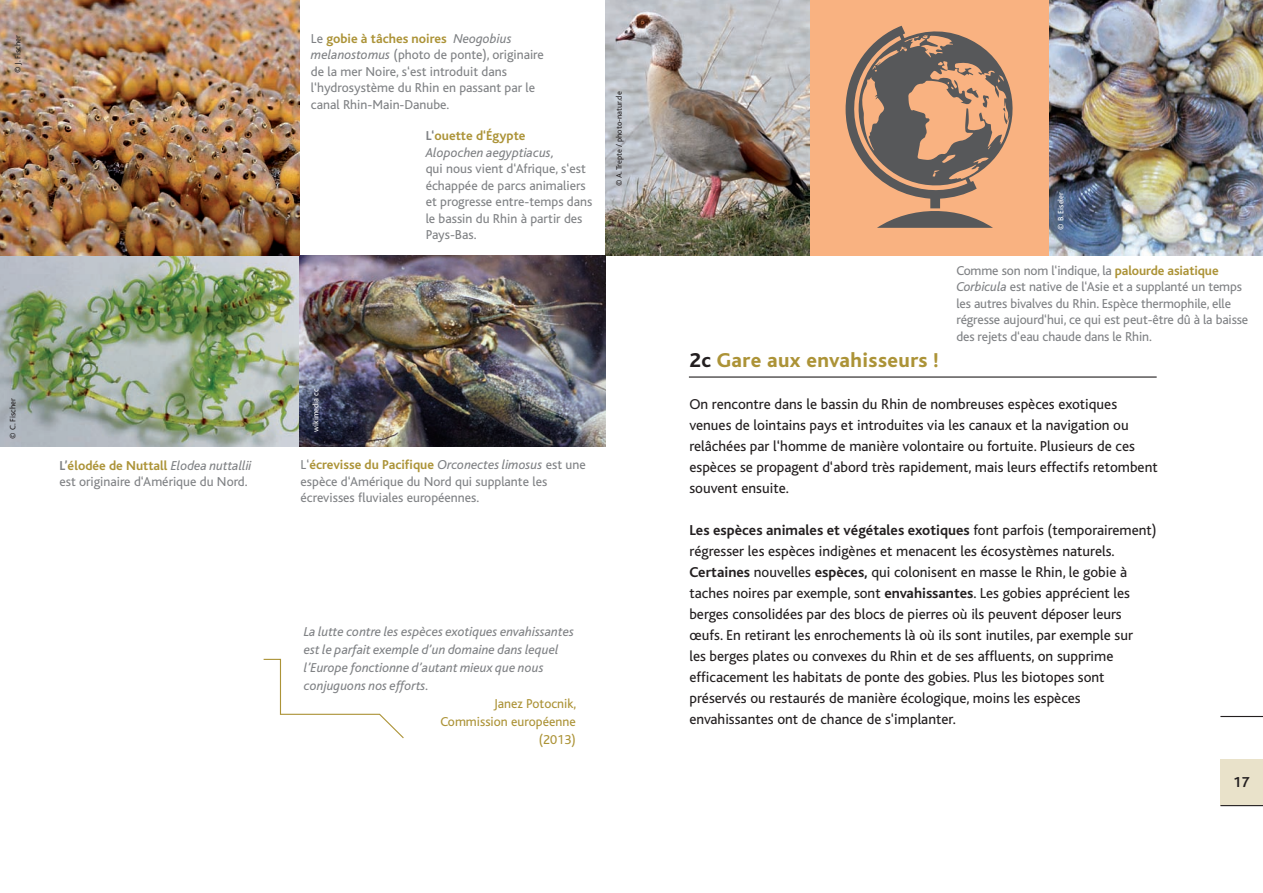
<style>
.page{position:relative;width:1263px;height:893px;background:#fff}
.page>*{position:absolute;margin:0;border:0;box-sizing:border-box;transform-origin:0 0}
.t1{font:800 21px "Bliss";letter-spacing:.02em;color:#ac9337}
.t2{font:15px/21px "Bliss";color:#231f20}
.t3{font:700 15px "Bliss";color:#231f20}
.t4{font:13.5px/16.5px "Bliss";color:#808285}
.t5{font:italic 13.5px/18px "Bliss";color:#808285}
.t6{font:700 13.5px "Bliss";color:#ac9337}
.t7{font:13.5px "Bliss";color:#ac9337}
.t8{font:8.25px "Bliss";color:#231f20}
.t9{font:8.25px "Bliss";color:#fff}
.s1{font-weight:400;color:#808285}
.s2{font-weight:400;font-style:italic;color:#808285}
.s3{font-style:italic}
.s4{color:#808285}
.s5{font-weight:700;color:#ac9337}
.s6{color:#231f20}
.s7{font-weight:700}
</style>
<div class="page">
<div style="left:1220px;top:759px;width:43px;height:46px;background:#e9e2ca"></div>
<hr style="left:1220px;top:805px;width:43px;height:1px;background:#231f20">
<hr style="left:1220px;top:716px;width:43px;height:1px;background:#231f20">
<div style="left:809px;top:0;width:257px;height:255px;background:#f9b281"></div>
<svg style="left:845px;top:26px;width:168px;height:202px"></svg>
<hr style="left:689px;top:376px;width:468px;height:2px;background:#231f20">
<img style="left:0;top:255px;width:300px;height:191px">
<img style="left:606px;top:0;width:203px;height:255px">
<img style="left:1049px;top:0;width:214px;height:255px">
<img style="left:300px;top:255px;width:306px;height:191px">
<img style="left:0;top:0;width:300px;height:255px">
<svg style="left:263px;top:658px;width:141px;height:81px"></svg>
<p class="t8" style="left:13px;top:73px;width:39px;rotate:-90deg">© J. Fischer</p>
<p class="t6" style="left:311px;top:31px;width:202px"><span class="s1">Le</span> gobie à tâches noires <span class="s2">Neogobius</span></p>
<p class="t4" style="left:311px;top:47px;width:234px"><span class="s3">melanostomus</span> (photo de ponte), originaire de la mer Noire, s‘est introduit dans</p>
<p class="t4" style="left:311px;top:80px;width:226px">l‘hydrosystème du Rhin en passant par le canal Rhin-Main-Danube.</p>
<p class="t6" style="left:426px;top:129px;width:101px"><span class="s4">L‘</span>ouette d‘Égypte</p>
<p class="t5" style="left:426px;top:144px;width:130px">Alopochen aegyptiacus,</p>
<p class="t4" style="left:426px;top:161px;width:162px">qui nous vient d‘Afrique, s‘est</p>
<p class="t4" style="left:426px;top:177px;width:161px">échappée de parcs animaliers</p>
<p class="t4" style="left:426px;top:194px;width:168px">et progresse entre-temps dans</p>
<p class="t4" style="left:426px;top:210px;width:158px">le bassin du Rhin à partir des</p>
<p class="t4" style="left:426px;top:227px;width:52px">Pays-Bas.</p>
<p class="t8" style="left:615px;top:186px;width:96px;rotate:-90deg">© A. Trepte / photo-natur.de</p>
<p class="t8" style="left:9px;top:439px;width:42px;rotate:-90deg">© C. Fischer</p>
<p class="t6" style="left:60px;top:458px;width:194px"><span class="s4">L’</span>élodée de Nuttall <span class="s2">Elodea nuttallii</span></p>
<p class="t4" style="left:60px;top:474px;width:190px">est originaire d‘Amérique du Nord.</p>
<p class="t9" style="left:311px;top:432px;width:45px;rotate:-90deg">wikimedia cc</p>
<p class="t4" style="left:301px;top:457px;width:287px">L‘<span class="s5">écrevisse du Pacifique</span> <span class="s3">Orconectes limosus</span> est une espèce d‘Amérique du Nord qui supplante les</p>
<p class="t4" style="left:301px;top:490px;width:180px">écrevisses fluviales européennes.</p>
<p class="t5" style="left:304px;top:623px;width:272px">La lutte contre les espèces exotiques envahissantes est le parfait exemple d’un domaine dans lequel l’Europe fonctionne d’autant mieux que nous conjuguons nos efforts.</p>
<p class="t7" style="left:494px;top:696px;width:84px">Janez Potocnik,</p>
<p class="t7" style="left:440px;top:714px;width:137px">Commission européenne</p>
<p class="t7" style="left:539px;top:732px;width:38px">(2013)</p>
<p class="t9" style="left:1056px;top:230px;width:39px;rotate:-90deg">© B. Eiseler</p>
<p class="t4" style="left:956px;top:262px;width:293px">Comme son nom l‘indique, la <span class="s5">palourde asiatique </span><span class="s3">Corbicula</span> est native de l‘Asie et a supplanté un temps les autres bivalves du Rhin. Espèce thermophile, elle régresse aujourd‘hui, ce qui est peut-être dû à la baisse des rejets d‘eau chaude dans le Rhin.</p>
<p class="t1" style="left:689px;top:349px;width:251px"><span class="s6">2c</span> Gare aux envahisseurs !</p>
<p class="t2" style="left:689px;top:393px;width:470px">On rencontre dans le bassin du Rhin de nombreuses espèces exotiques venues de lointains pays et introduites via les canaux et la navigation ou relâchées par l‘homme de manière volontaire ou fortuite. Plusieurs de ces espèces se propagent d‘abord très rapidement, mais leurs effectifs retombent souvent ensuite.</p>
<p class="t2" style="left:689px;top:519px;width:469px"><span class="s7">Les espèces animales et végétales exotiques</span> font parfois (temporairement) régresser les espèces indigènes et menacent les écosystèmes naturels.</p>
<p class="t2" style="left:689px;top:561px;width:439px"><span class="s7">Certaines</span> nouvelles <span class="s7">espèces,</span> qui colonisent en masse le Rhin, le gobie à</p>
<p class="t2" style="left:689px;top:582px;width:445px">taches noires par exemple, sont <span class="s7">envahissantes</span>. Les gobies apprécient les berges consolidées par des blocs de pierres où ils peuvent déposer leurs œufs. En retirant les enrochements là où ils sont inutiles, par exemple sur</p>
<p class="t2" style="left:689px;top:645px;width:425px">les berges plates ou convexes du Rhin et de ses affluents, on supprime</p>
<p class="t2" style="left:689px;top:666px;width:417px">efficacement les habitats de ponte des gobies. Plus les biotopes sont</p>
<p class="t2" style="left:689px;top:687px;width:393px">préservés ou restaurés de manière écologique, moins les espèces</p>
<p class="t2" style="left:689px;top:708px;width:268px">envahissantes ont de chance de s‘implanter.</p>
<p class="t3" style="left:1233px;top:774px;width:18px">17</p>
</div>
